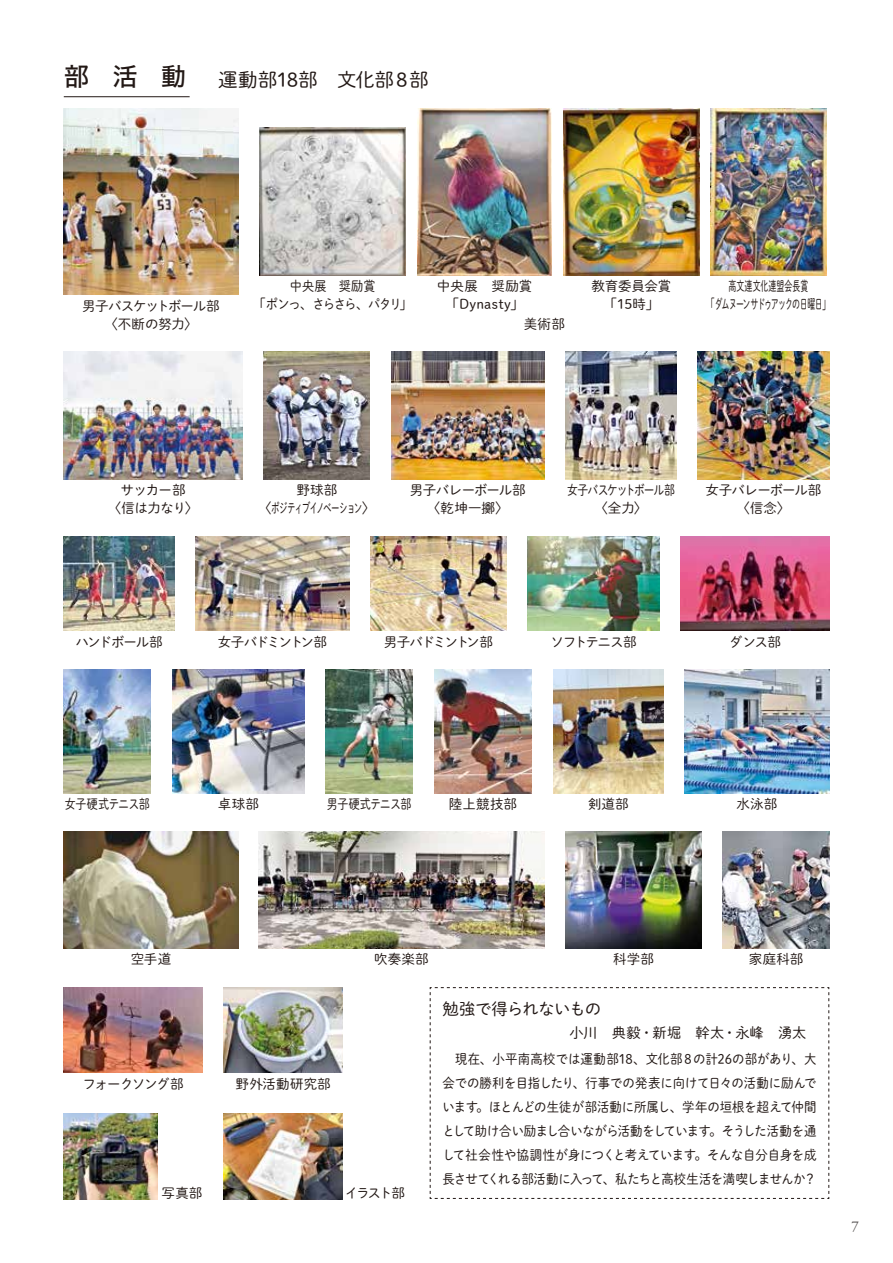
<style>
.page{position:relative;width:893px;height:1263px;background:#fff}
.page>*{position:absolute;margin:0;border:0;box-sizing:border-box;transform-origin:0 0}
.t1{font:25.5px "Hiragino UD Sans Std N W5";color:#221815}
.t2{font:19.5px "Shuei M Go Std L";letter-spacing:-.035em;color:#221815}
.t3{font:16.5px "Shuei M Go Std L";letter-spacing:-.05em;color:#221815}
.t4{font:15px "Adobe Garamond Pro";color:#4c4948}
.t5{font:14.25px "Shuei M Go Std L";color:#221815}
.t6{font:13.5px/24px "Shuei M Go Std L";letter-spacing:-.04em;color:#221815;text-align:justify;scale:.92 1}
.t7{font:13.5px/18px "Shuei M Go Std L";letter-spacing:-.04em;color:#221815;text-align:center}
.t8{font:13.5px/18px "Shuei M Go Std L";letter-spacing:-.04em;color:#221815;text-align:center;scale:.59 1}
.t9{font:13.5px/18px "Shuei M Go Std L";letter-spacing:-.1em;color:#221815;text-align:center;scale:.9 1}
.t10{font:13.5px "Shuei M Go Std L";letter-spacing:-.135em;color:#221815}
.t11{font:13.5px/18px "Shuei M Go Std L";letter-spacing:-.105em;color:#221815;text-align:center}
.t12{font:13.5px "Shuei M Go Std L";letter-spacing:-.04em;color:#221815;scale:.81 1}
.t13{font:13.5px/18px "Shuei M Go Std L";letter-spacing:.02em;color:#221815;text-align:center}
.t14{font:13.5px/18px "Shuei M Go Std L";letter-spacing:-.08em;color:#221815;text-align:center;scale:.8 1}
.t15{font:13.5px/18px "Shuei M Go Std L";letter-spacing:-.02em;color:#221815;text-align:center}
.t16{font:13.5px "Shuei M Go Std L";letter-spacing:-.08em;color:#221815}
.t17{font:13.5px "Shuei M Go Std L";letter-spacing:-.085em;color:#221815}
.t18{font:13.5px "Shuei M Go Std L";letter-spacing:.01em;color:#221815}
.t19{font:13.5px "Shuei M Go Std L";letter-spacing:-.095em;color:#221815}
</style>
<div class="page">
<svg style="left:429px;top:987px;width:401px;height:212px"></svg>
<hr style="left:64px;top:96px;width:126px;height:1px;background:#221815">
<img style="left:259px;top:128px;width:147px;height:147px">
<img style="left:418px;top:109px;width:134px;height:166px">
<img style="left:563px;top:109px;width:136px;height:166px">
<img style="left:710px;top:109px;width:117px;height:166px">
<img style="left:64px;top:352px;width:178px;height:127px">
<img style="left:264px;top:352px;width:106px;height:127px">
<img style="left:391px;top:352px;width:153px;height:127px">
<img style="left:566px;top:352px;width:110px;height:127px">
<img style="left:697px;top:352px;width:132px;height:127px">
<img style="left:64px;top:536px;width:110px;height:94px">
<img style="left:64px;top:670px;width:87px;height:123px">
<img style="left:326px;top:670px;width:87px;height:123px">
<img style="left:434px;top:670px;width:98px;height:123px">
<img style="left:553px;top:670px;width:111px;height:123px">
<img style="left:685px;top:670px;width:144px;height:123px">
<img style="left:64px;top:987px;width:138px;height:85px">
<img style="left:723px;top:832px;width:106px;height:116px">
<img style="left:64px;top:832px;width:174px;height:116px">
<img style="left:259px;top:832px;width:285px;height:116px">
<img style="left:566px;top:832px;width:136px;height:116px">
<img style="left:172px;top:670px;width:132px;height:123px">
<img style="left:64px;top:1113px;width:93px;height:87px">
<img style="left:196px;top:537px;width:153px;height:93px">
<img style="left:370px;top:537px;width:136px;height:93px">
<img style="left:528px;top:537px;width:131px;height:93px">
<img style="left:681px;top:537px;width:148px;height:93px">
<img style="left:64px;top:109px;width:174px;height:186px">
<img style="left:224px;top:987px;width:119px;height:85px">
<img style="left:224px;top:1113px;width:119px;height:86px">
<h1 class="t1" style="left:64px;top:57px;width:124px">部 活 動</h1>
<h2 class="t2" style="left:218px;top:65px;width:212px">運動部18部　文化部８部</h2>
<p class="t7" style="left:82px;top:296px;width:139px">男子バスケットボール部〈不断の努力〉</p>
<p class="t9" style="left:254px;top:277px;width:177px">中央展　奨励賞<br>「ポンっ、さらさら、パタリ」</p>
<p class="t13" style="left:437px;top:277px;width:97px">中央展　奨励賞「Dynasty」</p>
<p class="t15" style="left:591px;top:277px;width:81px">教育委員会賞「15時」</p>
<p class="t8" style="left:707px;top:277px;width:211px">高文連文化連盟会長賞<br>「ダムヌーンサドゥアックの日曜日」</p>
<p class="t7" style="left:524px;top:314px;width:43px">美術部</p>
<p class="t7" style="left:108px;top:481px;width:92px">サッカー部<br>〈信は力なり〉</p>
<p class="t11" style="left:258px;top:481px;width:118px">野球部<br>〈ポジティブイノベーション〉</p>
<p class="t7" style="left:410px;top:481px;width:117px">男子バレーボール部〈乾坤一擲〉</p>
<p class="t14" style="left:567px;top:481px;width:136px">女子バスケットボール部〈全力〉</p>
<p class="t7" style="left:705px;top:481px;width:117px">女子バレーボール部〈信念〉</p>
<p class="t17" style="left:75px;top:632px;width:89px">ハンドボール部</p>
<p class="t10" style="left:218px;top:632px;width:111px">女子バドミントン部</p>
<p class="t10" style="left:384px;top:632px;width:111px">男子バドミントン部</p>
<p class="t19" style="left:550px;top:632px;width:88px">ソフトテニス部</p>
<p class="t7" style="left:729px;top:632px;width:53px">ダンス部</p>
<p class="t7" style="left:218px;top:795px;width:43px">卓球部</p>
<p class="t12" style="left:65px;top:794px;width:106px">女子硬式テニス部</p>
<p class="t12" style="left:327px;top:794px;width:106px">男子硬式テニス部</p>
<p class="t7" style="left:449px;top:795px;width:70px">陸上競技部</p>
<p class="t7" style="left:588px;top:795px;width:42px">剣道部</p>
<p class="t7" style="left:737px;top:795px;width:42px">水泳部</p>
<p class="t7" style="left:131px;top:950px;width:42px">空手道</p>
<p class="t7" style="left:749px;top:950px;width:56px">家庭科部</p>
<p class="t7" style="left:374px;top:950px;width:56px">吹奏楽部</p>
<p class="t7" style="left:613px;top:950px;width:42px">科学部</p>
<p class="t16" style="left:83px;top:1074px;width:102px">フォークソング部</p>
<p class="t18" style="left:236px;top:1074px;width:97px">野外活動研究部</p>
<p class="t7" style="left:162px;top:1183px;width:42px">写真部</p>
<p class="t7" style="left:345px;top:1184px;width:62px">イラスト部</p>
<p class="t3" style="left:443px;top:996px;width:160px">勉強で得られないもの</p>
<p class="t5" style="left:569px;top:1022px;width:238px">小川　典毅・新堀　幹太・永峰　湧太</p>
<p class="t6" style="left:443px;top:1047px;width:408px">　現在、小平南高校では運動部18、文化部８の計26の部があり、大会での勝利を目指したり、行事での発表に向けて日々の活動に励んでいます。ほとんどの生徒が部活動に所属し、学年の垣根を超えて仲間として助け合い励まし合いながら活動をしています。そうした活動を通して社会性や協調性が身につくと考えています。そんな自分自身を成長させてくれる部活動に入って、私たちと高校生活を満喫しませんか？</p>
<p class="t4" style="left:851px;top:1217px;width:9px">7</p>
</div>
